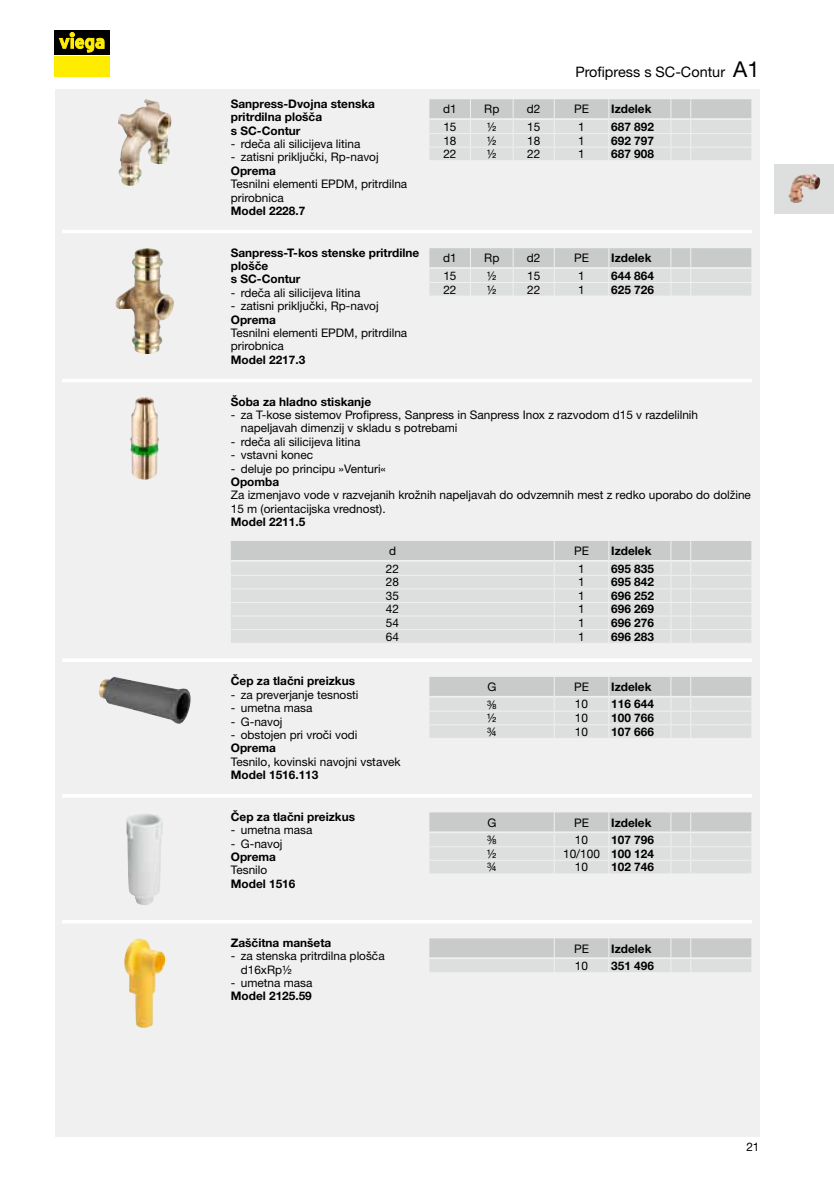
<style>
.page{position:relative;width:834px;height:1181px;background:#fff}
.page>*{position:absolute;margin:0;border:0;box-sizing:border-box;transform-origin:0 0}
.t1{font:14.35px "M Ying Hei PR Cfor Viega W4";color:#000}
.t2{font:11.9px/13.5px "M Ying Hei PR Cfor Viega W4";color:#000}
.t3{font:11.9px/13.5px "M Ying Hei PR Cfor Viega W7";color:#000}
.s1{font-size:21.88px}
.s2{font-family:"M Ying Hei PR Cfor Viega W7"}
</style>
<div class="page">
<div style="left:55px;top:89px;width:704px;height:1047px;background:#f0f0f0"></div>
<div style="left:774px;top:164px;width:59px;height:49px;background:#dddede"></div>
<img style="left:788px;top:174px;width:32px;height:29px">
<svg style="left:429px;top:99px;width:323px;height:61px;background:#d8d9d9"></svg>
<img style="left:118px;top:99px;width:29px;height:87px">
<svg style="left:429px;top:248px;width:323px;height:48px;background:#d6d7d7"></svg>
<img style="left:115px;top:248px;width:59px;height:106px">
<svg style="left:231px;top:541px;width:521px;height:102px;background:#dadbdb"></svg>
<img style="left:130px;top:397px;width:29px;height:82px">
<svg style="left:429px;top:677px;width:323px;height:61px;background:#d8d9d9"></svg>
<img style="left:99px;top:677px;width:91px;height:47px">
<svg style="left:429px;top:812px;width:323px;height:61px;background:#d8d9d9"></svg>
<img style="left:126px;top:814px;width:37px;height:91px">
<svg style="left:429px;top:938px;width:323px;height:34px;background:#d3d4d4"></svg>
<img style="left:124px;top:938px;width:32px;height:89px">
<hr style="left:62px;top:230px;width:690px;height:3px;background:#fff">
<hr style="left:62px;top:379px;width:690px;height:3px;background:#fff">
<hr style="left:62px;top:658px;width:690px;height:4px;background:#fff">
<hr style="left:62px;top:794px;width:690px;height:3px;background:#fff">
<hr style="left:62px;top:920px;width:690px;height:3px;background:#fff">
<div style="left:55px;top:56px;width:55px;height:21px;background:#ffed00"></div>
<div style="left:55px;top:30px;width:55px;height:24px;background:#000"></div>
<svg style="left:59px;top:32px;width:45px;height:21px"></svg>
<p class="t3" style="left:231px;top:97px;width:146px">Sanpress-Dvojna stenska pritrdilna plošča<br>s -SC-Contur</p>
<p class="t2" style="left:231px;top:137px;width:131px">- rdeča ali silicijeva litina</p>
<p class="t2" style="left:231px;top:150px;width:149px">- zatisni priključki, Rp-navoj</p>
<p class="t3" style="left:231px;top:164px;width:47px">Oprema</p>
<p class="t2" style="left:231px;top:177px;width:178px">Tesnilni elementi EPDM, pritrdilna prirobnica</p>
<p class="t3" style="left:231px;top:204px;width:76px">Model 2228.7</p>
<p class="t1" style="left:575px;top:63px;width:185px">Profipress s SC-Contur <span class="s1">A1</span></p>
<p class="t2" style="left:443px;top:102px;width:15px">d1</p>
<p class="t2" style="left:484px;top:102px;width:17px">Rp</p>
<p class="t2" style="left:527px;top:102px;width:15px">d2</p>
<p class="t2" style="left:574px;top:102px;width:16px">PE</p>
<p class="t3" style="left:611px;top:102px;width:42px">Izdelek</p>
<p class="t2" style="left:443px;top:120px;width:15px">15</p>
<p class="t2" style="left:487px;top:120px;width:11px">½</p>
<p class="t2" style="left:527px;top:120px;width:15px">15</p>
<p class="t2" style="left:578px;top:120px;width:8px">1</p>
<p class="t3" style="left:611px;top:120px;width:44px">687 892</p>
<p class="t2" style="left:443px;top:133px;width:15px">18</p>
<p class="t2" style="left:487px;top:133px;width:11px">½</p>
<p class="t2" style="left:527px;top:133px;width:15px">18</p>
<p class="t2" style="left:578px;top:133px;width:8px">1</p>
<p class="t3" style="left:611px;top:133px;width:44px">692 797</p>
<p class="t2" style="left:443px;top:147px;width:15px">22</p>
<p class="t2" style="left:487px;top:147px;width:11px">½</p>
<p class="t2" style="left:527px;top:147px;width:15px">22</p>
<p class="t2" style="left:578px;top:147px;width:8px">1</p>
<p class="t3" style="left:611px;top:147px;width:44px">687 908</p>
<p class="t3" style="left:231px;top:246px;width:190px">Sanpress-T-kos stenske pritrdilne plošče<br>s -SC-Contur</p>
<p class="t2" style="left:231px;top:286px;width:131px">- rdeča ali silicijeva litina</p>
<p class="t2" style="left:231px;top:299px;width:149px">- zatisni priključki, Rp-navoj</p>
<p class="t3" style="left:231px;top:312px;width:47px">Oprema</p>
<p class="t2" style="left:231px;top:326px;width:178px">Tesnilni elementi EPDM, pritrdilna prirobnica</p>
<p class="t3" style="left:231px;top:353px;width:76px">Model 2217.3</p>
<p class="t3" style="left:231px;top:394px;width:142px">Šoba za hladno stiskanje</p>
<p class="t2" style="left:241px;top:408px;width:459px;text-indent:-10px">- za T-kose sistemov Profipress, Sanpress in Sanpress -Inox z razvodom d15 v razdelilnih napeljavah dimenzij v skladu s potrebami</p>
<p class="t2" style="left:231px;top:435px;width:131px">- rdeča ali silicijeva litina</p>
<p class="t2" style="left:231px;top:448px;width:84px">- vstavni konec</p>
<p class="t2" style="left:231px;top:461px;width:157px">- deluje po principu »Venturi«</p>
<p class="t3" style="left:231px;top:475px;width:50px">Opomba</p>
<p class="t2" style="left:231px;top:488px;width:521px">Za izmenjavo vode v razvejanih krožnih napeljavah do odvzemnih mest z redko uporabo do dolžine<br>15 -m (orientacijska vrednost).</p>
<p class="t3" style="left:231px;top:515px;width:76px">Model 2211.5</p>
<p class="t2" style="left:389px;top:544px;width:9px">d</p>
<p class="t2" style="left:574px;top:544px;width:16px">PE</p>
<p class="t3" style="left:611px;top:544px;width:42px">Izdelek</p>
<p class="t2" style="left:386px;top:562px;width:15px">22</p>
<p class="t2" style="left:578px;top:561px;width:8px">1</p>
<p class="t3" style="left:611px;top:561px;width:44px">695 835</p>
<p class="t2" style="left:386px;top:575px;width:15px">28</p>
<p class="t2" style="left:578px;top:575px;width:8px">1</p>
<p class="t3" style="left:611px;top:575px;width:44px">695 842</p>
<p class="t2" style="left:386px;top:589px;width:15px">35</p>
<p class="t2" style="left:578px;top:589px;width:8px">1</p>
<p class="t3" style="left:611px;top:589px;width:44px">696 252</p>
<p class="t2" style="left:386px;top:602px;width:15px">42</p>
<p class="t2" style="left:578px;top:602px;width:8px">1</p>
<p class="t3" style="left:611px;top:602px;width:44px">696 269</p>
<p class="t2" style="left:386px;top:616px;width:15px">54</p>
<p class="t2" style="left:578px;top:616px;width:8px">1</p>
<p class="t3" style="left:611px;top:616px;width:44px">696 276</p>
<p class="t2" style="left:386px;top:629px;width:15px">64</p>
<p class="t2" style="left:578px;top:629px;width:8px">1</p>
<p class="t3" style="left:611px;top:629px;width:44px">696 283</p>
<p class="t2" style="left:443px;top:251px;width:15px">d1</p>
<p class="t2" style="left:484px;top:251px;width:17px">Rp</p>
<p class="t2" style="left:527px;top:251px;width:15px">d2</p>
<p class="t2" style="left:574px;top:251px;width:16px">PE</p>
<p class="t3" style="left:611px;top:251px;width:42px">Izdelek</p>
<p class="t2" style="left:443px;top:269px;width:15px">15</p>
<p class="t2" style="left:487px;top:269px;width:11px">½</p>
<p class="t2" style="left:527px;top:269px;width:15px">15</p>
<p class="t2" style="left:578px;top:269px;width:8px">1</p>
<p class="t3" style="left:611px;top:269px;width:44px">644 864</p>
<p class="t2" style="left:443px;top:282px;width:15px">22</p>
<p class="t2" style="left:487px;top:282px;width:11px">½</p>
<p class="t2" style="left:527px;top:282px;width:15px">22</p>
<p class="t2" style="left:578px;top:282px;width:8px">1</p>
<p class="t3" style="left:611px;top:282px;width:44px">625 726</p>
<p class="t3" style="left:231px;top:674px;width:126px">Čep za tlačni preizkus</p>
<p class="t2" style="left:231px;top:687px;width:129px">- za preverjanje tesnosti</p>
<p class="t2" style="left:231px;top:701px;width:83px">- umetna masa</p>
<p class="t2" style="left:231px;top:714px;width:53px">- G-navoj</p>
<p class="t2" style="left:231px;top:728px;width:128px">- obstojen pri vroči vodi</p>
<p class="t3" style="left:231px;top:741px;width:47px">Oprema</p>
<p class="t2" style="left:231px;top:754px;width:171px">Tesnilo, kovinski navojni vstavek</p>
<p class="t3" style="left:231px;top:768px;width:89px">Model 1516.113</p>
<p class="t3" style="left:231px;top:810px;width:126px">Čep za tlačni preizkus</p>
<p class="t2" style="left:231px;top:823px;width:83px">- umetna masa</p>
<p class="t2" style="left:231px;top:836px;width:53px">- G-navoj</p>
<p class="t3" style="left:231px;top:850px;width:47px">Oprema</p>
<p class="t2" style="left:231px;top:863px;width:38px">Tesnilo</p>
<p class="t3" style="left:231px;top:877px;width:66px">Model 1516</p>
<p class="t3" style="left:231px;top:935px;width:102px">Zaščitna manšeta</p>
<p class="t2" style="left:241px;top:949px;width:145px;text-indent:-10px">- za stenska pritrdilna plošča d16xRp½</p>
<p class="t2" style="left:231px;top:976px;width:83px">- umetna masa</p>
<p class="t3" style="left:231px;top:989px;width:82px">Model 2125.59</p>
<p class="t2" style="left:487px;top:680px;width:10px">G</p>
<p class="t2" style="left:574px;top:680px;width:16px">PE</p>
<p class="t3" style="left:611px;top:680px;width:42px">Izdelek</p>
<p class="t2" style="left:487px;top:697px;width:11px">⅜</p>
<p class="t2" style="left:575px;top:697px;width:15px">10</p>
<p class="t3" style="left:611px;top:697px;width:44px">116 644</p>
<p class="t2" style="left:487px;top:711px;width:11px">½</p>
<p class="t2" style="left:575px;top:711px;width:15px">10</p>
<p class="t3" style="left:611px;top:711px;width:44px">100 766</p>
<p class="t2" style="left:487px;top:725px;width:11px">¾</p>
<p class="t2" style="left:575px;top:725px;width:15px">10</p>
<p class="t3" style="left:611px;top:725px;width:44px">107 666</p>
<p class="t2" style="left:487px;top:815px;width:10px">G</p>
<p class="t2" style="left:574px;top:815px;width:16px">PE</p>
<p class="t3" style="left:611px;top:815px;width:42px">Izdelek</p>
<p class="t2" style="left:487px;top:833px;width:11px">⅜</p>
<p class="t2" style="left:575px;top:833px;width:15px">10</p>
<p class="t3" style="left:611px;top:833px;width:44px">107 796</p>
<p class="t2" style="left:487px;top:846px;width:11px">½</p>
<p class="t2" style="left:563px;top:846px;width:92px">10/100 <span class="s2">100 124</span></p>
<p class="t2" style="left:487px;top:860px;width:11px">¾</p>
<p class="t2" style="left:575px;top:860px;width:15px">10</p>
<p class="t3" style="left:611px;top:860px;width:44px">102 746</p>
<p class="t2" style="left:574px;top:941px;width:16px">PE</p>
<p class="t3" style="left:611px;top:941px;width:42px">Izdelek</p>
<p class="t2" style="left:575px;top:959px;width:15px">10</p>
<p class="t3" style="left:611px;top:959px;width:44px">351 496</p>
<p class="t2" style="left:746px;top:1140px;width:15px">21</p>
</div>
